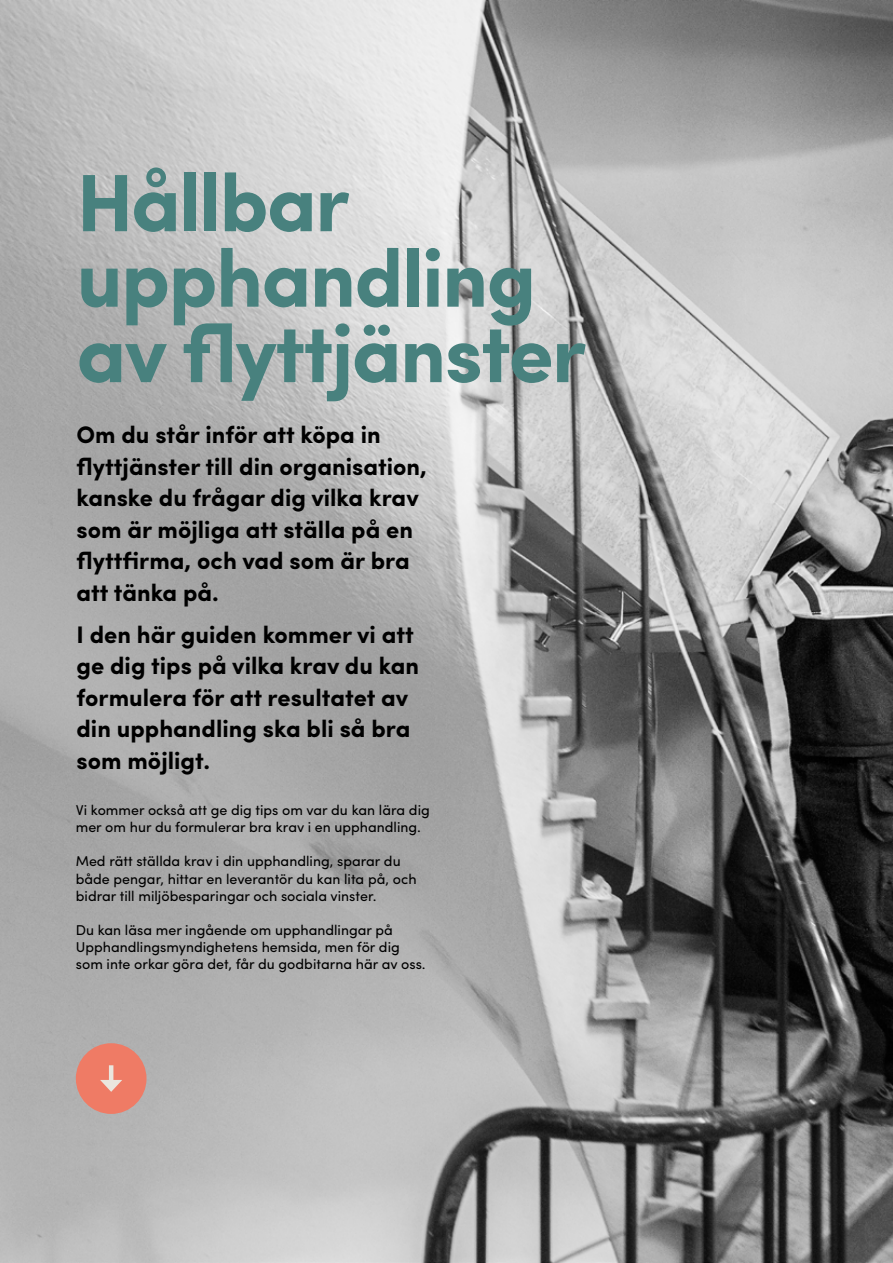
<style>
.page{position:relative;width:893px;height:1263px;background:#fff}
.page>*{position:absolute;margin:0;border:0;box-sizing:border-box;transform-origin:0 0}
.t1{font:700 81.45px/75.4px "Sofia Pro";letter-spacing:-.02em;color:#48817e}
.t2{font:700 24px/31.5px "Sofia Pro";color:#000}
.t3{font:14.25px/17.1px "Sofia Pro";color:#000}
</style>
<div class="page">
<img style="left:0;top:0;width:893px;height:1263px">
<div style="left:76px;top:1043px;width:71px;height:71px;background:#ef7b65;border-radius:50%"></div>
<hr style="left:109px;top:1065px;width:4px;height:19px;background:#eae6de">
<svg style="left:100px;top:1080px;width:22px;height:12px"></svg>
<h1 class="t1" style="left:77px;top:160px;width:511px">Hållbar upphandling av flyttjänster</h1>
<h2 class="t2" style="left:77px;top:418px;width:352px">Om du står inför att köpa in flyttjänster till din organisation, kanske du frågar dig vilka krav som är möjliga att ställa på en flyttfirma, och vad som är bra att tänka på.</h2>
<h2 class="t2" style="left:77px;top:617px;width:344px">I den här guiden kommer vi att ge dig tips på vilka krav du kan formulera för att resultatet av din upphandling ska bli så bra som möjligt.</h2>
<p class="t3" style="left:76px;top:800px;width:355px">Vi kommer också att ge dig tips om var du kan lära dig mer om hur du formulerar bra krav i en upphandling.</p>
<p class="t3" style="left:76px;top:852px;width:342px">Med rätt ställda krav i din upphandling, sparar du både pengar, hittar en leverantör du kan lita på, och bidrar till miljöbesparingar och sociala vinster.</p>
<p class="t3" style="left:76px;top:920px;width:351px">Du kan läsa mer ingående om upphandlingar på<br>Upphandlingsmyndighetens hemsida, men för dig som inte orkar göra det, får du godbitarna här av oss.</p>
</div>
